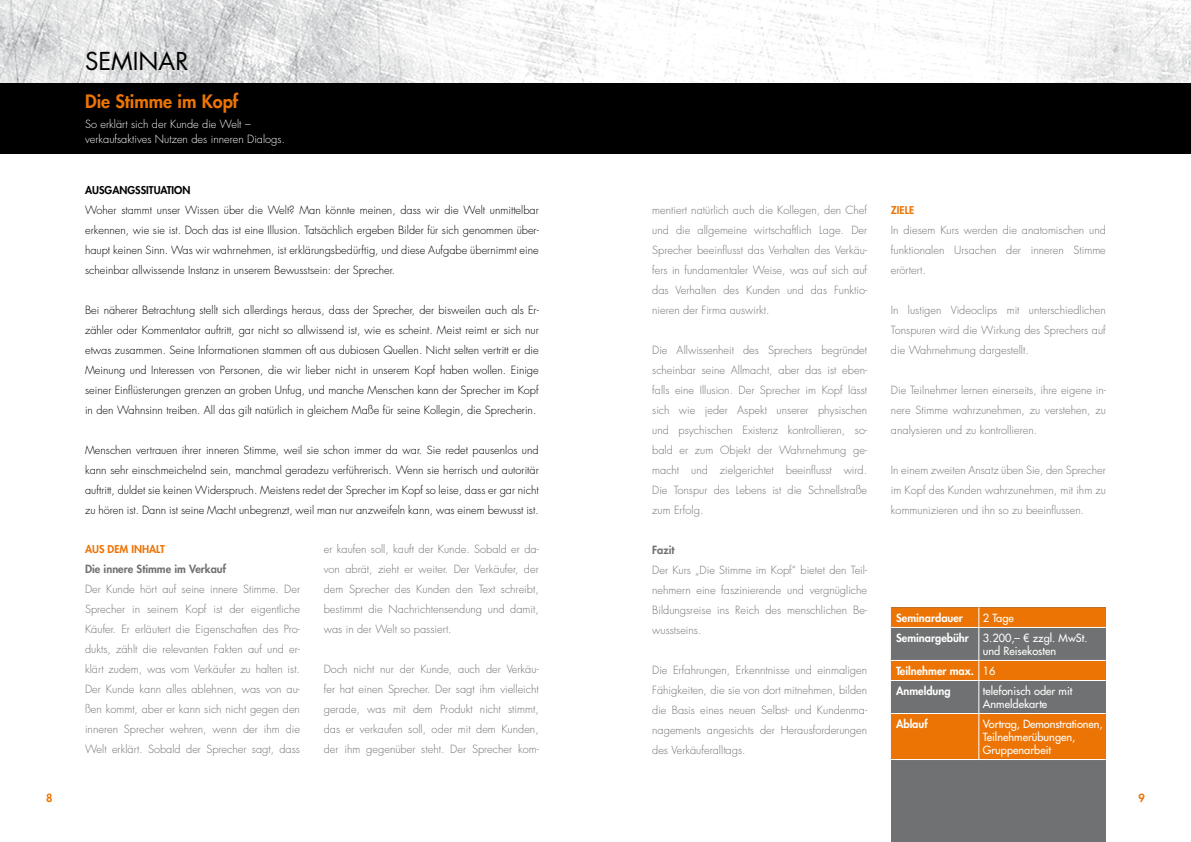
<style>
.page{position:relative;width:1191px;height:842px;background:#fff}
.page>*{position:absolute;margin:0;border:0;box-sizing:border-box;transform-origin:0 0}
.t1{font:24px "Futura";color:#000}
.t2{font:800 18px "Futura";color:#ec7405}
.t3{font:300 11px/20px "Futura";color:#707172;text-align:justify}
.t4{font:300 11px/20px "Futura";color:#000;text-align:justify}
.t5{font:11px/13px "Futura";color:#fff}
.t6{font:300 11px/15px "Futura";color:#fff}
.t7{font:800 11px/20px "Futura";color:#fff}
.t8{font:800 11px "Futura";color:#707172}
.t9{font:800 11px "Futura";color:#ec7405}
.t10{font:800 10.5px "Futura";color:#ec7405}
.t11{font:800 10.5px "Futura";color:#000}
.s1{font-weight:400}
</style>
<div class="page">
<img style="left:0;top:0;width:1191px;height:83px">
<div style="left:0;top:83px;width:1191px;height:71px;background:#000"></div>
<div style="left:891px;top:607px;width:215px;height:235px;background:#707172"></div>
<svg style="left:891px;top:607px;width:215px;height:152px"></svg>
<hr style="left:891px;top:680px;width:87px;height:1px;background:#fff">
<hr style="left:978px;top:680px;width:128px;height:1px;background:#fff">
<hr style="left:978px;top:681px;width:1px;height:32px;background:#fff">
<hr style="left:891px;top:713px;width:87px;height:1px;background:#fff">
<hr style="left:978px;top:713px;width:128px;height:1px;background:#fff">
<hr style="left:978px;top:714px;width:1px;height:45px;background:#fff">
<hr style="left:891px;top:759px;width:87px;height:1px;background:#fff">
<hr style="left:978px;top:759px;width:128px;height:1px;background:#fff">
<h1 class="t1" style="left:85px;top:45px;width:105px">SEMINAR</h1>
<h2 class="t2" style="left:85px;top:90px;width:155px">Die Stimme im Kopf</h2>
<p class="t6" style="left:85px;top:117px;width:201px">So erklärt sich der Kunde die Welt – verkaufsaktives Nutzen des inneren Dialogs.</p>
<p class="t11" style="left:85px;top:183px;width:107px">AUSGANGSSITUATION</p>
<p class="t4" style="left:85px;top:200px;width:455px">Woher stammt unser Wissen über die Welt? Man könnte meinen, dass wir die Welt unmittelbar erkennen, wie sie ist. Doch das ist eine Illusion. Tatsächlich ergeben Bilder für sich genommen über&shy;haupt keinen Sinn. Was wir wahrnehmen, ist erklärungsbedürftig, und diese Aufgabe übernimmt eine scheinbar allwissende Instanz in unserem Bewusstsein: der Sprecher.</p>
<p class="t4" style="left:85px;top:300px;width:455px">Bei näherer Betrachtung stellt sich allerdings heraus, dass der Sprecher, der bisweilen auch als Er&shy;zähler oder Kommentator auftritt, gar nicht so allwissend ist, wie es scheint. Meist reimt er sich nur etwas zusammen. Seine Informationen stammen oft aus dubiosen Quellen. Nicht selten vertritt er die Meinung und Interessen von Personen, die wir lieber nicht in unserem Kopf haben wollen. Einige seiner Einflüsterungen grenzen an groben Unfug, und manche Menschen kann der Sprecher im Kopf in den Wahnsinn treiben. All das gilt natürlich in gleichem Maße für seine Kollegin, die Sprecherin.</p>
<p class="t4" style="left:85px;top:440px;width:455px">Menschen vertrauen ihrer inneren Stimme, weil sie schon immer da war. Sie redet pausenlos und kann sehr einschmeichelnd sein, manchmal geradezu verführerisch. Wenn sie herrisch und autoritär auftritt, duldet sie keinen Widerspruch. Meistens redet der Sprecher im Kopf so leise, dass er gar nicht zu hören ist. Dann ist seine Macht unbegrenzt, weil man nur anzweifeln kann, was einem bewusst ist.</p>
<p class="t10" style="left:85px;top:543px;width:81px">AUS DEM INHALT</p>
<p class="t8" style="left:85px;top:562px;width:143px">Die innere Stimme im Verkauf</p>
<p class="t3" style="left:85px;top:580px;width:216px">Der Kunde hört auf seine innere Stimme. Der Sprecher in seinem Kopf ist der eigentliche Käufer. Er erläutert die Eigenschaften des Pro&shy;dukts, zählt die relevanten Fakten auf und er&shy;klärt zudem, was vom Verkäufer zu halten ist.<br>Der Kunde kann alles ablehnen, was von au&shy;ßen kommt, aber er kann sich nicht gegen den inneren Sprecher wehren, wenn der ihm die Welt erklärt. Sobald der Sprecher sagt, dass</p>
<p class="t3" style="left:324px;top:540px;width:216px">er kaufen soll, kauft der Kunde. Sobald er da&shy;von abrät, zieht er weiter. Der Verkäufer, der dem Sprecher des Kunden den Text schreibt, bestimmt die Nachrichtensendung und damit, was in der Welt so passiert.</p>
<p class="t3" style="left:324px;top:660px;width:216px">Doch nicht nur der Kunde, auch der Verkäu&shy;fer hat einen Sprecher. Der sagt ihm vielleicht gerade, was mit dem Produkt nicht stimmt, das er verkaufen soll, oder mit dem Kunden, der ihm gegenüber steht. Der Sprecher kom-</p>
<p class="t3" style="left:652px;top:200px;width:216px">mentiert natürlich auch die Kollegen, den Chef und die allgemeine wirtschaftlich Lage. Der Sprecher beeinflusst das Verhalten des Verkäu&shy;fers in fundamentaler Weise, was auf sich auf das Verhalten des Kunden und das Funktio&shy;nieren der Firma auswirkt.</p>
<p class="t3" style="left:652px;top:340px;width:216px">Die Allwissenheit des Sprechers begründet scheinbar seine Allmacht, aber das ist eben&shy;falls eine Illusion. Der Sprecher im Kopf lässt sich wie jeder Aspekt unserer physischen und psychischen Existenz kontrollieren, so&shy;bald er zum Objekt der Wahrnehmung ge&shy;macht und zielgerichtet beeinflusst wird.<br>Die Tonspur des Lebens ist die Schnellstraße zum Erfolg.</p>
<p class="t8" style="left:652px;top:543px;width:24px">Fazit</p>
<p class="t3" style="left:652px;top:560px;width:216px">Der Kurs „Die Stimme im Kopf“ bietet den Teil&shy;nehmern eine faszinierende und vergnügliche Bildungsreise ins Reich des menschlichen Be&shy;wusstseins.</p>
<p class="t3" style="left:652px;top:660px;width:216px">Die Erfahrungen, Erkenntnisse und einmaligen Fähigkeiten, die sie von dort mitnehmen, bilden die Basis eines neuen Selbst- und Kundenma&shy;nagements angesichts der Herausforderungen des Verkäuferalltags.</p>
<p class="t10" style="left:891px;top:203px;width:25px">ZIELE</p>
<p class="t3" style="left:891px;top:220px;width:216px">In diesem Kurs werden die anatomischen und funktionalen Ursachen der inneren Stimme erörtert.</p>
<p class="t3" style="left:891px;top:300px;width:216px">In lustigen Videoclips mit unterschiedlichen Tonspuren wird die Wirkung des Sprechers auf die Wahrnehmung dargestellt.</p>
<p class="t3" style="left:891px;top:380px;width:216px">Die Teilnehmer lernen einerseits, ihre eigene in&shy;nere Stimme wahrzunehmen, zu verstehen, zu analysieren und zu kontrollieren.</p>
<p class="t3" style="left:891px;top:460px;width:216px">In einem zweiten Ansatz üben Sie, den Sprecher im Kopf des Kunden wahrzunehmen, mit ihm zu kommunizieren und ihn so zu beeinflussen.</p>
<p class="t7" style="left:896px;top:608px;width:68px">Seminardauer</p>
<p class="t5" style="left:982px;top:611px;width:33px">2 Tage</p>
<p class="t7" style="left:896px;top:628px;width:74px">Seminargebühr</p>
<p class="t5" style="left:982px;top:631px;width:106px">3.200,– € zzgl. MwSt. und Reisekosten</p>
<p class="t7" style="left:896px;top:661px;width:101px">Teilnehmer max. <span class="s1">16<br></span>Anmeldung</p>
<p class="t5" style="left:982px;top:684px;width:91px">telefonisch oder mit<br>Anmeldekarte</p>
<p class="t7" style="left:896px;top:714px;width:33px">Ablauf</p>
<p class="t5" style="left:982px;top:717px;width:121px">Vortrag, Demonstrationen,<br>Teilnehmerübungen,<br>Gruppenarbeit</p>
<p class="t9" style="left:46px;top:791px;width:8px">8</p>
<p class="t9" style="left:1138px;top:791px;width:8px">9</p>
</div>
